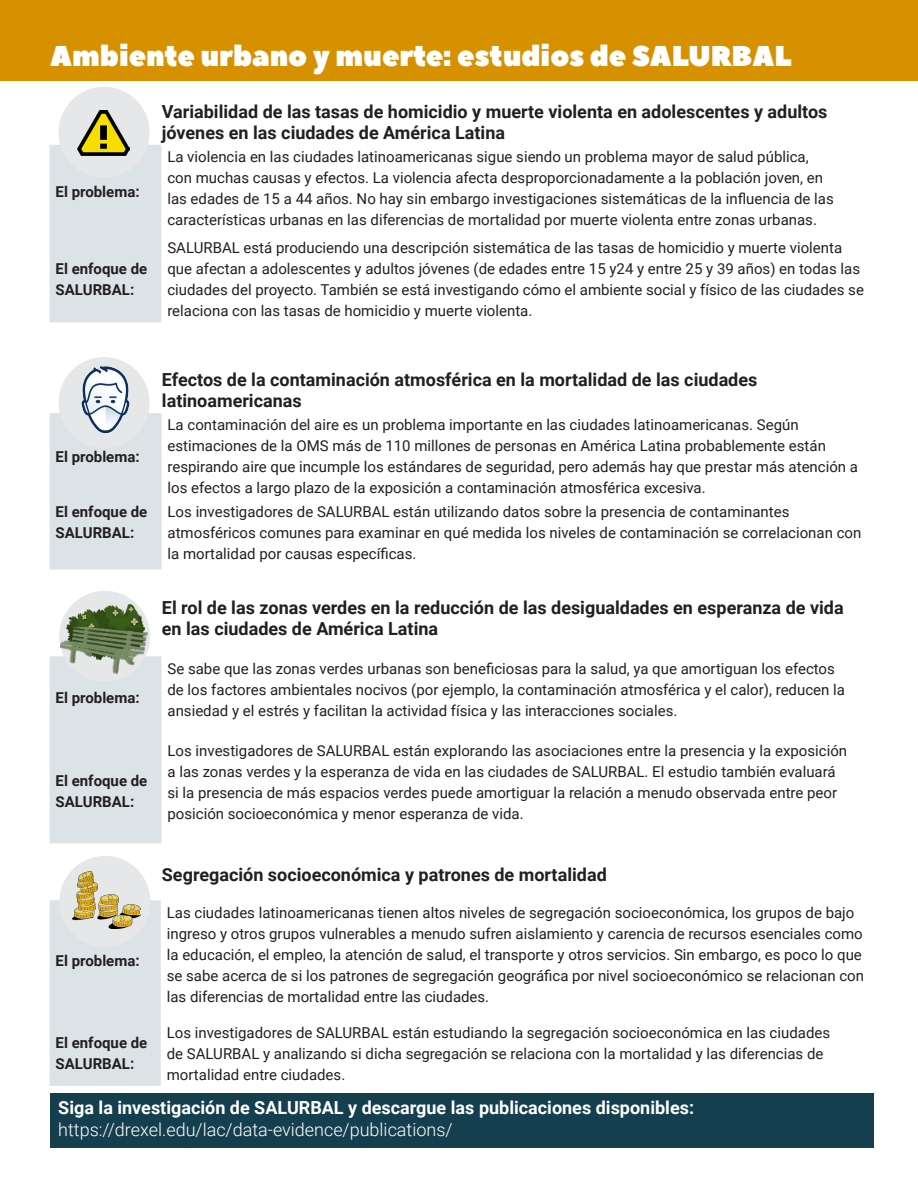
<style>
.page{position:relative;width:918px;height:1188px;background:#fff}
.page>*{position:absolute;margin:0;border:0;box-sizing:border-box;transform-origin:0 0}
.paragraph_header{font:28.5px "Peace Sans";color:#fff}
.Title_25mm{font:700 18px/21px "Roboto";color:#231f20}
.Title1{font:700 18px "Roboto";color:#fff}
.t1{font:300 18px "Roboto";color:#fff}
.Body1{font:15px/21px "Roboto";color:#231f20}
.Title1-2{font:700 15px "Roboto";color:#231f20}
</style>
<div class="page">
<div style="left:0;top:0;width:918px;height:80px;background:#d79100"></div>
<div style="left:50px;top:413px;width:112px;height:157px;background:#dce3e7"></div>
<div style="left:50px;top:656px;width:112px;height:187px;background:#dce3e7"></div>
<div style="left:50px;top:900px;width:111px;height:186px;background:#dce3e7"></div>
<div style="left:50px;top:145px;width:111px;height:177px;background:#dce3e7"></div>
<div style="left:59px;top:357px;width:91px;height:91px;background:#e6e7e9;border-radius:50%"></div>
<img style="left:68px;top:366px;width:75px;height:68px">
<div style="left:59px;top:856px;width:91px;height:91px;background:#e6e7e9;border-radius:50%"></div>
<div style="left:59px;top:591px;width:91px;height:91px;background:#e6e7e9;border-radius:50%"></div>
<img style="left:68px;top:605px;width:77px;height:19px">
<img style="left:59px;top:624px;width:90px;height:52px">
<div style="left:59px;top:87px;width:91px;height:91px;background:#e6e7e9;border-radius:50%"></div>
<img style="left:78px;top:110px;width:51px;height:45px">
<img style="left:72px;top:872px;width:68px;height:56px">
<div style="left:50px;top:1093px;width:824px;height:55px;background:#153f4e"></div>
<p class="paragraph_header" style="left:50px;top:37px;width:743px">Ambiente urbano y muerte: estudios de SALURBAL</p>
<p class="Title1-2" style="left:56px;top:181px;width:86px">El problema:</p>
<p class="Title1-2" style="left:56px;top:259px;width:93px">El enfoque de</p>
<p class="Title1-2" style="left:56px;top:280px;width:80px">SALURBAL:</p>
<p class="Title_25mm" style="left:162px;top:100px;width:667px">Variabilidad de las tasas de homicidio y muerte violenta en adolescentes y adultos jóvenes en las ciudades de América Latina</p>
<p class="Body1" style="left:167px;top:146px;width:668px">La violencia en las ciudades latinoamericanas sigue siendo un problema mayor de salud pública, con muchas causas y efectos. La violencia afecta desproporcionadamente a la población joven, en las edades de 15 a 44 años. No hay sin embargo investigaciones sistemáticas de la influencia de las características urbanas en las diferencias de mortalidad por muerte violenta entre zonas urbanas.</p>
<p class="Body1" style="left:167px;top:237px;width:698px">SALURBAL está produciendo una descripción sistemática de las tasas de homicidio y muerte violenta que afectan a adolescentes y adultos jóvenes (de edades entre 15 y24 y entre 25 y 39 años) en todas las ciudades del proyecto. También se está investigando cómo el ambiente social y físico de las ciudades se relaciona con las tasas de homicidio y muerte violenta.</p>
<p class="Title1-2" style="left:56px;top:446px;width:86px">El problema:</p>
<p class="Title1-2" style="left:56px;top:501px;width:93px">El enfoque de</p>
<p class="Title1-2" style="left:56px;top:522px;width:80px">SALURBAL:</p>
<p class="Title1-2" style="left:56px;top:688px;width:86px">El problema:</p>
<p class="Title1-2" style="left:56px;top:771px;width:93px">El enfoque de</p>
<p class="Title1-2" style="left:56px;top:792px;width:80px">SALURBAL:</p>
<p class="Title_25mm" style="left:162px;top:368px;width:597px">Efectos de la contaminación atmosférica en la mortalidad de las ciudades</p>
<p class="Title_25mm" style="left:162px;top:389px;width:141px">latinoamericanas</p>
<p class="Body1" style="left:168px;top:414px;width:692px">La contaminación del aire es un problema importante en las ciudades latinoamericanas. Según estimaciones de la OMS más de 110 millones de personas en América Latina probablemente están respirando aire que incumple los estándares de seguridad, pero además hay que prestar más atención a los efectos a largo plazo de la exposición a contaminación atmosférica excesiva.</p>
<p class="Body1" style="left:168px;top:500px;width:695px">Los investigadores de SALURBAL están utilizando datos sobre la presencia de contaminantes atmosféricos comunes para examinar en qué medida los niveles de contaminación se correlacionan con la mortalidad por causas específicas.</p>
<p class="Title_25mm" style="left:162px;top:596px;width:683px">El rol de las zonas verdes en la reducción de las desigualdades en esperanza de vida en las ciudades de América Latina</p>
<p class="Body1" style="left:168px;top:657px;width:679px">Se sabe que las zonas verdes urbanas son beneficiosas para la salud, ya que amortiguan los efectos de los factores ambientales nocivos (por ejemplo, la contaminación atmosférica y el calor), reducen la ansiedad y el estrés y facilitan la actividad física y las interacciones sociales.</p>
<p class="Body1" style="left:168px;top:740px;width:681px">Los investigadores de SALURBAL están explorando las asociaciones entre la presencia y la exposición a las zonas verdes y la esperanza de vida en las ciudades de SALURBAL. El estudio también evaluará si la presencia de más espacios verdes puede amortiguar la relación a menudo observada entre peor posición socioeconómica y menor esperanza de vida.</p>
<p class="Title1-2" style="left:56px;top:950px;width:86px">El problema:</p>
<p class="Title1-2" style="left:56px;top:1033px;width:93px">El enfoque de</p>
<p class="Title1-2" style="left:56px;top:1054px;width:80px">SALURBAL:</p>
<p class="Title_25mm" style="left:162px;top:864px;width:446px">Segregación socioeconómica y patrones de mortalidad</p>
<p class="Body1" style="left:167px;top:901px;width:699px">Las ciudades latinoamericanas tienen altos niveles de segregación socioeconómica, los grupos de bajo ingreso y otros grupos vulnerables a menudo sufren aislamiento y carencia de recursos esenciales como la educación, el empleo, la atención de salud, el transporte y otros servicios. Sin embargo, es poco lo que se sabe acerca de si los patrones de segregación geográfica por nivel socioeconómico se relacionan con las diferencias de mortalidad entre las ciudades.</p>
<p class="Body1" style="left:167px;top:1021px;width:665px">Los investigadores de SALURBAL están estudiando la segregación socioeconómica en las ciudades de SALURBAL y analizando si dicha segregación se relaciona con la mortalidad y las diferencias de mortalidad entre ciudades.</p>
<p class="Title1" style="left:58px;top:1095px;width:637px">Siga la investigación de SALURBAL y descargue las publicaciones disponibles:</p>
<p class="t1" style="left:58px;top:1117px;width:396px">https://drexel.edu/lac/data-evidence/publications/</p>
</div>
